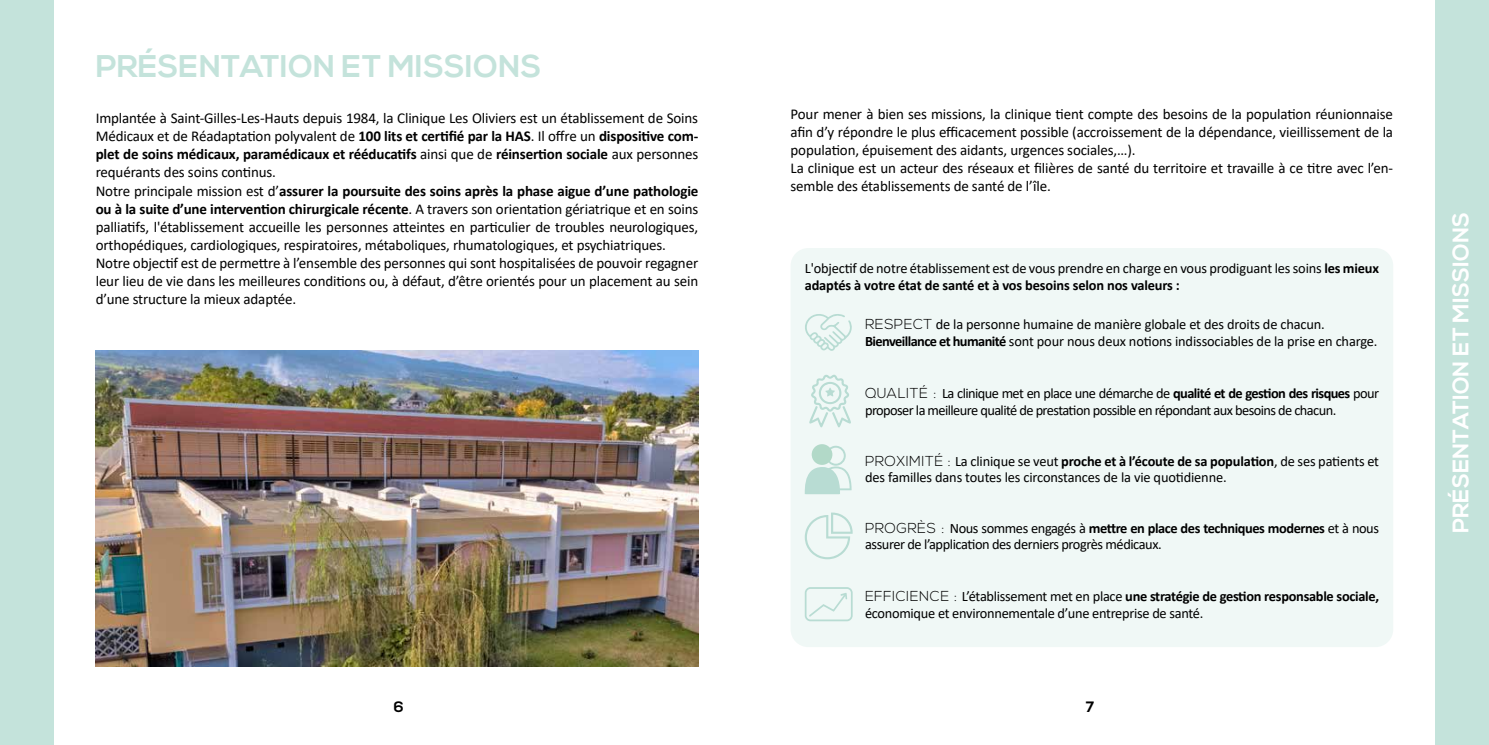
<style>
.page{position:relative;width:1489px;height:745px;background:#fff}
.page>*{position:absolute;margin:0;border:0;box-sizing:border-box;transform-origin:0 0}
.t1{font:700 31.25px "Nexa";color:#c4e3db}
.t2{font:700 22.5px "Nexa";color:#fff}
.t3{font:15px/18px "Calibri";letter-spacing:-.01em;color:#000}
.t4{font:700 15px "Nexa";color:#000}
.t5{font:14.38px/16.2px "Calibri";letter-spacing:-.02em;color:#000}
.t6{font:14.38px/16.2px "Calibri";letter-spacing:-.04em;color:#000}
.s1{font-weight:700}
.s2{font-family:"Nexa";font-weight:300}
</style>
<div class="page">
<div style="left:790px;top:248px;width:603px;height:398px;background:#f0f8f6;border-radius:18px"></div>
<div style="left:1435px;top:0;width:53px;height:744px;background:#c4e3db"></div>
<div style="left:0;top:0;width:53px;height:744px;background:#c4e3db"></div>
<svg style="left:805px;top:314px;width:46px;height:37px"></svg>
<svg style="left:809px;top:374px;width:42px;height:53px"></svg>
<svg style="left:804px;top:587px;width:48px;height:34px"></svg>
<svg style="left:804px;top:445px;width:47px;height:49px"></svg>
<svg style="left:804px;top:512px;width:48px;height:47px"></svg>
<div style="left:811px;top:444px;width:21px;height:20px;background:#b2d9c8;border-radius:50%"></div>
<img style="left:96px;top:350px;width:602px;height:316px">
<h1 class="t1" style="left:96px;top:48px;width:447px">PRÉSENTATION ET MISSIONS</h1>
<p class="t3" style="left:96px;top:109px;width:604px">Implantée à Saint-Gilles-Les-Hauts depuis 1984, la Clinique Les Oliviers est un établissement de Soins Médicaux et de Réadaptation polyvalent de <span class="s1">100 lits et certifié par la HAS</span>. Il offre un <span class="s1">dispositive com&shy;plet de soins médicaux, paramédicaux et rééducatifs</span> ainsi que de <span class="s1">réinsertion sociale</span> aux personnes requérants des soins continus.<br>Notre principale mission est d’<span class="s1">assurer la poursuite des soins après la phase aigue d’une pathologie ou à la suite d’une intervention chirurgicale récente</span>. A travers son orientation gériatrique et en soins palliatifs, l'établissement accueille les personnes atteintes en particulier de troubles neurologiques, orthopédiques, cardiologiques, respiratoires, métaboliques, rhumatologiques, et psychiatriques.<br>Notre objectif est de permettre à l’ensemble des personnes qui sont hospitalisées de pouvoir regagner leur lieu de vie dans les meilleures conditions ou, à défaut, d’être orientés pour un placement au sein d’une structure la mieux adaptée.</p>
<p class="t3" style="left:790px;top:104px;width:604px">Pour mener à bien ses missions, la clinique tient compte des besoins de la population réunionnaise afin d’y répondre le plus efficacement possible (accroissement de la dépendance, vieillissement de la population, épuisement des aidants, urgences sociales,…).<br>La clinique est un acteur des réseaux et filières de santé du territoire et travaille à ce titre avec l’en&shy;semble des établissements de santé de l’île.</p>
<p class="t5" style="left:865px;top:315px;width:514px;line-height:17.2px"><span class="s2">RESPECT</span> de la personne humaine de manière globale et des droits de chacun.<br><span class="s1">Bienveillance et humanité</span> sont pour nous deux notions indissociables de la prise en charge.</p>
<p class="t5" style="left:804px;top:259px;width:576px;line-height:17.2px">L'objectif de notre établissement est de vous prendre en charge en vous prodiguant les soins <span class="s1">les mieux adaptés à votre état de santé et à vos besoins selon nos valeurs :</span></p>
<p class="t6" style="left:865px;top:385px;width:515px"><span class="s2">QUALITÉ :</span> La clinique met en place une démarche de <span class="s1">qualité et de gestion des risques</span> pour proposer la meilleure qualité de prestation possible en répondant aux besoins de chacun.</p>
<p class="t5" style="left:865px;top:452px;width:515px"><span class="s2">PROXIMITÉ :</span> La clinique se veut <span class="s1">proche et à l’écoute de sa population</span>, de ses patients et des familles dans toutes les circonstances de la vie quotidienne.</p>
<p class="t5" style="left:865px;top:519px;width:515px"><span class="s2">PROGRÈS :</span> Nous sommes engagés à <span class="s1">mettre en place des techniques modernes</span> et à nous assurer de l’application des derniers progrès médicaux.</p>
<p class="t5" style="left:865px;top:587px;width:515px"><span class="s2">EFFICIENCE :</span> L’établissement met en place <span class="s1">une stratégie de gestion responsable sociale, </span>économique et environnementale d’une entreprise de santé.</p>
<p class="t4" style="left:394px;top:697px;width:11px">6</p>
<p class="t4" style="left:1085px;top:697px;width:10px">7</p>
<h2 class="t2" style="left:1447px;top:532px;width:322px;rotate:-90deg">PRÉSENTATION ET MISSIONS</h2>
</div>
